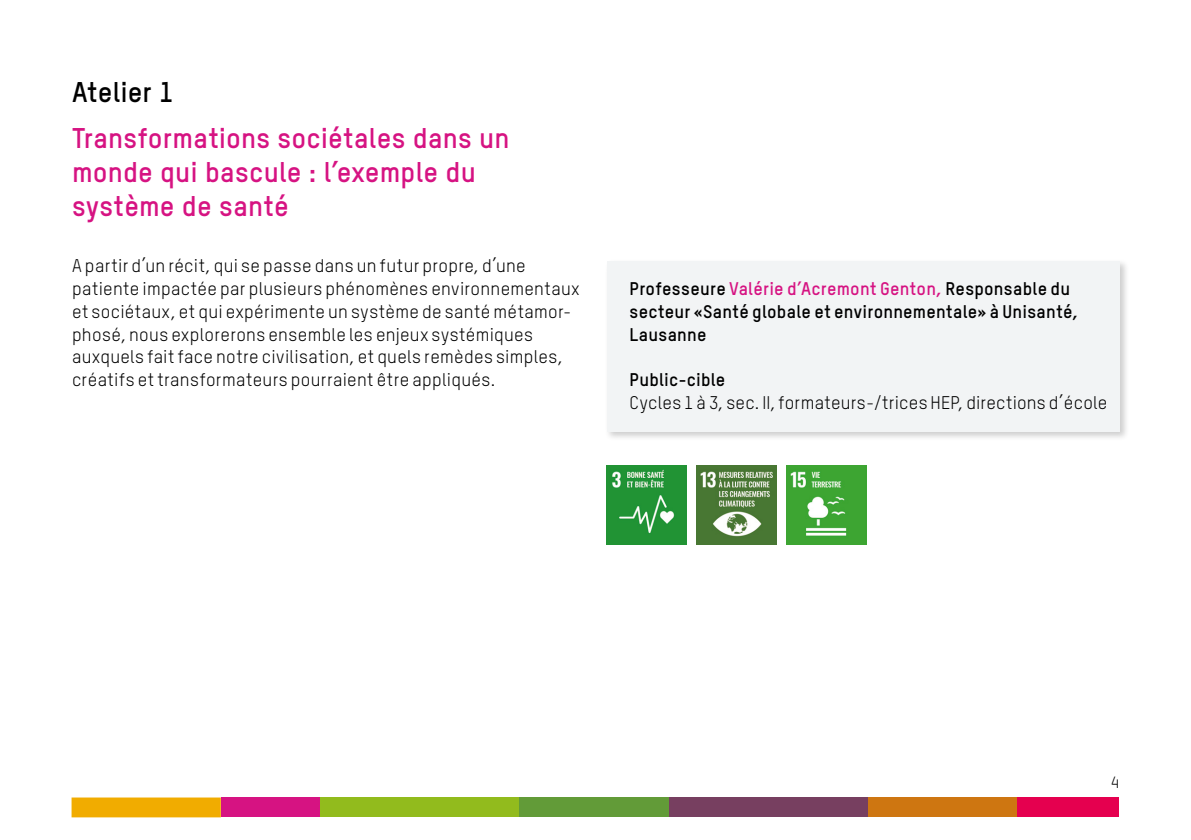
<style>
.page{position:relative;width:1191px;height:840px;background:#fff}
.page>*{position:absolute;margin:0;border:0;box-sizing:border-box;transform-origin:0 0}
.t1{font:700 28px/34px "TSTARPRO";letter-spacing:.005em;color:#d61382}
.t2{font:700 28px "TSTARPRO";letter-spacing:.005em;color:#000}
.t3{font:18px/22.6px "TSTARPRO";letter-spacing:.015em;color:#000}
.t4{font:700 18px/22.6px "TSTARPRO";letter-spacing:.01em;color:#000}
.t5{font:16px "TSTARPRO";color:#000}
.s1{color:#d61382}
</style>
<div class="page">
<div style="left:72px;top:797px;width:149px;height:19px;background:#f1ac00"></div>
<div style="left:221px;top:797px;width:100px;height:19px;background:#d61382"></div>
<div style="left:320px;top:797px;width:200px;height:19px;background:#92bb1d"></div>
<div style="left:519px;top:797px;width:150px;height:19px;background:#629b38"></div>
<div style="left:669px;top:797px;width:199px;height:19px;background:#773f60"></div>
<div style="left:868px;top:797px;width:149px;height:19px;background:#ce7611"></div>
<div style="left:1017px;top:797px;width:102px;height:19px;background:#e5004f"></div>
<img style="left:607px;top:465px;width:79px;height:79px">
<img style="left:697px;top:465px;width:79px;height:79px">
<img style="left:786px;top:465px;width:80px;height:79px">
<div style="left:604px;top:259px;width:525px;height:182px;background:#000;opacity:.2"></div>
<div style="left:607px;top:261px;width:512px;height:170px;background:#f2f4f5"></div>
<h1 class="t2" style="left:72px;top:74px;width:103px">Atelier 1</h1>
<h1 class="t1" style="left:72px;top:120px;width:439px">Transformations sociétales dans un monde qui bascule : l’exemple du système de santé</h1>
<p class="t3" style="left:72px;top:254px;width:509px">A partir d’un récit, qui se passe dans un futur propre, d’une patiente impactée par plusieurs phénomènes environnementaux et sociétaux, et qui expérimente un système de santé métamor&shy;phosé, nous explorerons ensemble les enjeux systémiques auxquels fait face notre civilisation, et quels remèdes simples, créatifs et transformateurs pourraient être appliqués.</p>
<p class="t4" style="left:629px;top:277px;width:450px">Professeure <span class="s1">Valérie d’Acremont Genton,</span> Responsable du secteur «Santé globale et environnementale» à Unisanté,<br>Lausanne</p>
<p class="t4" style="left:629px;top:367px;width:97px">Public-cible</p>
<p class="t3" style="left:629px;top:390px;width:479px">Cycles 1 à 3, sec. II, formateurs-/trices HEP, directions d’école</p>
<p class="t5" style="left:1110px;top:771px;width:10px">4</p>
</div>
